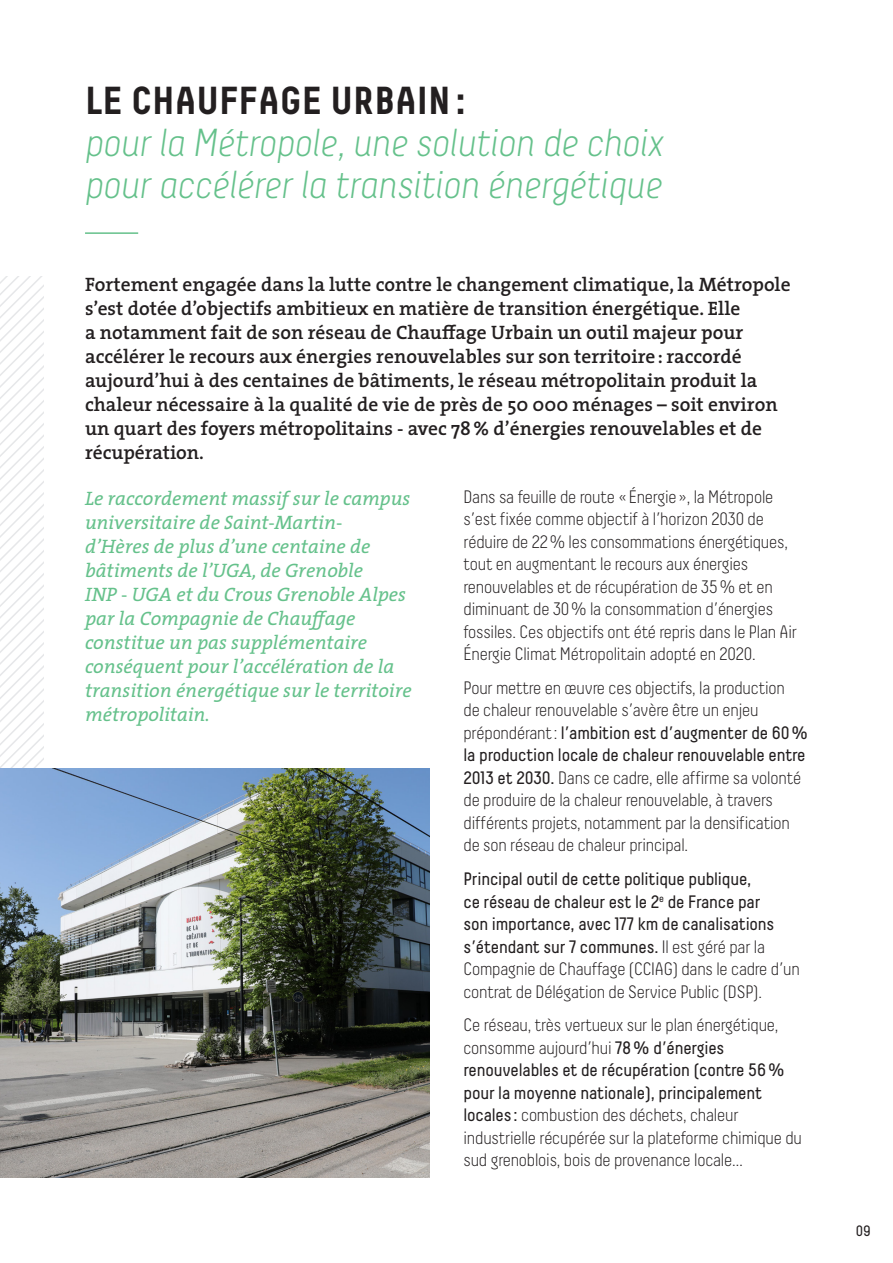
<style>
.page{position:relative;width:893px;height:1263px;background:#fff}
.page>*{position:absolute;margin:0;border:0;box-sizing:border-box;transform-origin:0 0}
.t1{font:italic 300 39px/42px "Decima";color:#65c18b}
.Style_de_paragraphe{font:600 19.5px/24px "The Serif";color:#231f20}
.t2{font:italic 19.5px/24px "The Serif";color:#65c18b}
.t3{font:300 18px/22.5px "Decima";letter-spacing:-.01em;color:#231f20}
.t4{font:18px/22.5px "Decima";letter-spacing:-.01em;color:#231f20}
.t5{font:15px "Decima";color:#231f20}
.s1{font-weight:700;font-style:normal;color:#231f20}
.s2{font-weight:400}
.s3{font-weight:300}
</style>
<div class="page">
<svg style="left:0;top:276px;width:44px;height:493px"></svg>
<hr style="left:85px;top:232px;width:53px;height:2px;background:#65c18b">
<img style="left:0;top:769px;width:429px;height:409px">
<p class="t1" style="left:85px;top:80px;width:580px"><span class="s1">LE CHAUFFAGE URBAIN:<br></span>pour la Métropole, une solution de choix pour accélérer la transition énergétique</p>
<p class="Style_de_paragraphe" style="left:85px;top:272px;width:707px">Fortement engagée dans la lutte contre le changement climatique, la Métropole s’est dotée d’objectifs ambitieux en matière de transition énergétique. Elle<br>a notamment fait de son réseau de Chauffage Urbain un outil majeur pour accélérer le recours aux énergies renouvelables sur son territoire: raccordé aujourd’hui à des centaines de bâtiments, le réseau métropolitain produit la chaleur nécessaire à la qualité de vie de près de 50 000 ménages – soit environ un quart des foyers métropolitains - avec 78% d’énergies renouvelables et de récupération.</p>
<p class="t3" style="left:463px;top:485px;width:335px">Dans sa feuille de route «Énergie», la Métropole s’est fixée comme objectif à l’horizon 2030 de réduire de 22% les consommations énergétiques, tout en augmentant le recours aux énergies renouvelables et de récupération de 35% et en diminuant de 30% la consommation d’énergies fossiles. Ces objectifs ont été repris dans le Plan Air Énergie Climat Métropolitain adopté en 2020.</p>
<p class="t3" style="left:463px;top:676px;width:346px">Pour mettre en œuvre ces objectifs, la production<br>de chaleur renouvelable s’avère être un enjeu prépondérant: <span class="s2">l’ambition est d’augmenter de 60% la production locale de chaleur renouvelable entre 2013 et 2030.</span> Dans ce cadre, elle affirme sa volonté de produire de la chaleur renouvelable, à travers différents projets, notamment par la densification de son réseau de chaleur principal.</p>
<p class="t4" style="left:463px;top:867px;width:338px">Principal outil de cette politique publique,<br>ce réseau de chaleur est le 2<sup>e</sup> de France par<br>son importance, avec 177 km de canalisations s’étendant sur 7 communes. <span class="s3">Il est géré par la Compagnie de Chauffage (CCIAG) dans le cadre d’un contrat de Délégation de Service Public (DSP).</span></p>
<p class="t3" style="left:463px;top:1014px;width:340px">Ce réseau, très vertueux sur le plan énergétique, consomme aujourd’hui <span class="s2">78% d’énergies renouvelables et de récupération (contre 56% pour la moyenne nationale), principalement locales:</span> combustion des déchets, chaleur industrielle récupérée sur la plateforme chimique du sud grenoblois, bois de provenance locale…</p>
<p class="t2" style="left:85px;top:485px;width:328px">Le raccordement massif sur le campus universitaire de Saint-Martin&shy;d’Hères de plus d’une centaine de bâtiments de l’UGA, de Grenoble<br>INP - UGA et du Crous Grenoble Alpes par la Compagnie de Chauffage constitue un pas supplémentaire conséquent pour l’accélération de la transition énergétique sur le territoire métropolitain.</p>
<p class="t5" style="left:856px;top:1222px;width:17px">09</p>
</div>
